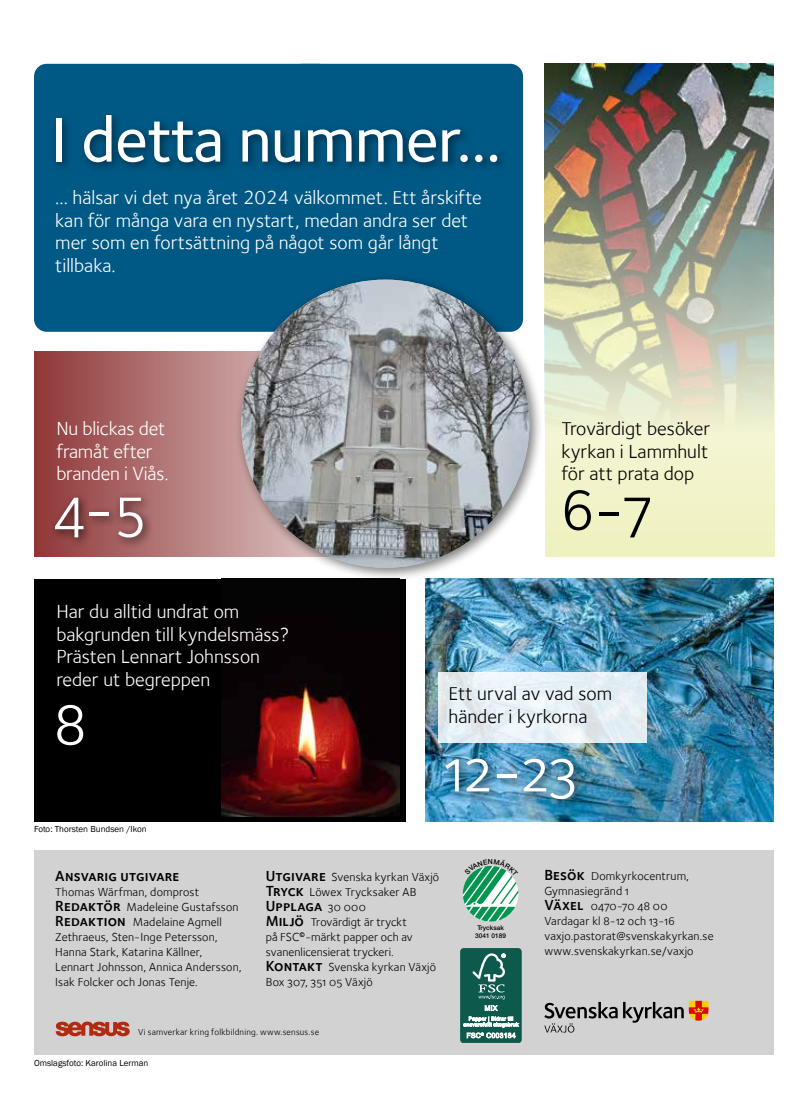
<style>
.page{position:relative;width:808px;height:1106px;background:#fff}
.page>*{position:absolute;margin:0;border:0;box-sizing:border-box;transform-origin:0 0}
.t1{font:500 64.5px "Foundry Sterling";letter-spacing:-.01em;color:#fff}
.t2{font:62.1px "Foundry Sterling Book Expert";color:#fff}
.t3{font:62.1px "Foundry Sterling Book Expert";color:#000}
.t4{font:19.5px/22.5px "Foundry Sterling";color:#fff}
.t5{font:19.5px/22.5px "Foundry Sterling";color:#000;text-align:justify}
.t6{font:15px "Foundry Sterling Demi Expert";letter-spacing:.01em;color:#000}
.t7{font:12px/15px "Foundry Sterling Book OSF";letter-spacing:.015em;color:#000}
.t8{font:9px "Franklin Gothic";color:#000}
.t9{font:9px "Foundry Sterling Book OSF";letter-spacing:.02em;color:#000}
.t10{font:500 6.45px/7.8px "Helvetica Neue LT Std";color:#000;text-align:center}
.s1{font-family:"Foundry Sterling Demi Expert";font-size:15px}
.s2{font-family:"Foundry Sterling Book OSF";font-size:12px}
</style>
<div class="page">
<div style="left:34px;top:579px;width:371px;height:242px;background:#000"></div>
<img style="left:221px;top:656px;width:178px;height:160px">
<div style="left:34px;top:850px;width:740px;height:204px;background:#d2d2d2"></div>
<div style="left:461px;top:948px;width:60px;height:94px;background:#0d5a4d;border-radius:3px"></div>
<div style="left:460px;top:948px;width:61px;height:94px;border:1px solid #0d5a4d;border-radius:3px"></div>
<svg style="left:463px;top:953px;width:56px;height:85px"></svg>
<svg style="left:544px;top:1000px;width:164px;height:32px"></svg>
<svg style="left:56px;top:1021px;width:74px;height:15px"></svg>
<div style="left:34px;top:64px;width:298px;height:268px;background:#005884;border-radius:13px"></div>
<div style="left:289px;top:64px;width:234px;height:268px;background:#005884;border-radius:13px"></div>
<div style="left:545px;top:182px;width:230px;height:375px;background:#f2f3c9"></div>
<svg style="left:34px;top:351px;width:201px;height:206px;background:#ac6a6a"></svg>
<img style="left:425px;top:579px;width:349px;height:242px">
<div style="left:51px;top:110px;width:457px;height:64px;background:#000;opacity:.5"></div>
<div style="left:235px;top:273px;width:308px;height:309px;background:#000;opacity:.5"></div>
<img style="left:241px;top:280px;width:288px;height:288px;border-radius:144px">
<div style="left:49px;top:492px;width:105px;height:57px;background:#000;opacity:.75"></div>
<img style="left:544px;top:64px;width:229px;height:366px">
<div style="left:440px;top:753px;width:146px;height:57px;background:#000;opacity:.75"></div>
<svg style="left:439px;top:672px;width:208px;height:70px;background:#e6eff4"></svg>
<svg style="left:463px;top:865px;width:55px;height:56px"></svg>
<h1 class="t1" style="left:51px;top:102px;width:452px">I detta nummer...</h1>
<h3 class="t4" style="left:55px;top:186px;width:428px">... hälsar vi det nya året 2024 välkommet. Ett årskifte kan för många vara en nystart, medan andra ser det mer som en fortsättning på något som går långt tillbaka.</h3>
<h3 class="t4" style="left:56px;top:417px;width:114px">Nu blickas det framåt efter branden i Viås.</h3>
<h3 class="t5" style="left:562px;top:417px;width:150px">Trovärdigt besöker kyrkan i Lammhult för att prata dop</h3>
<h2 class="t2" style="left:54px;top:473px;width:93px">4-5</h2>
<h3 class="t4" style="left:56px;top:600px;width:234px">Har du alltid undrat om bakgrunden till kyndelsmäss?<br>Prästen Lennart Johnsson reder ut begreppen</h3>
<h2 class="t2" style="left:54px;top:688px;width:34px">8</h2>
<p class="t8" style="left:34px;top:823px;width:114px">Foto: Thorsten Bundsen /Ikon</p>
<h2 class="t3" style="left:562px;top:473px;width:91px">6-7</h2>
<h3 class="t5" style="left:449px;top:682px;width:165px">Ett urval av vad som händer i kyrkorna</h3>
<h2 class="t2" style="left:445px;top:734px;width:135px">12-23</h2>
<p class="t6" style="left:55px;top:867px;width:126px">Ansvarig utgivare</p>
<p class="t7" style="left:55px;top:884px;width:188px">Thomas Wärfman, domprost<br><span class="s1">Redaktör</span> Madeleine Gustafsson<br><span class="s1">Redaktion</span> Madelaine Agmell<br>Zethraeus, Sten-Inge Petersson,<br>Hanna Stark, Katarina Källner,<br>Lennart Johnsson, Annica Andersson,<br>Isak Folcker och Jonas Tenje.</p>
<p class="t7" style="left:266px;top:869px;width:175px"><span class="s1">Utgivare</span> Svenska kyrkan Växjö<br><span class="s1">Tryck</span> Löwex Trycksaker AB</p>
<p class="t6" style="left:266px;top:897px;width:102px">Upplaga <span class="s2">30 000</span></p>
<p class="t7" style="left:266px;top:914px;width:172px"><span class="s1">Miljö</span> Trovärdigt är tryckt<br>på FSC<sup>©</sup>-märkt papper och av svanenlicensierat tryckeri.<br><span class="s1">Kontakt</span> Svenska kyrkan Växjö<br>Box 307, 351 05 Växjö</p>
<p class="t10" style="left:475px;top:924px;width:32px">Trycksak<br>3041 0189</p>
<p class="t9" style="left:138px;top:1026px;width:182px">Vi samverkar kring folkbildning. www.sensus.se</p>
<p class="t8" style="left:34px;top:1056px;width:116px">Omslagsfoto: Karolina Lerman</p>
<p class="t7" style="left:544px;top:868px;width:171px"><span class="s1">Besök</span> Domkyrkocentrum,<br>Gymnasiegränd 1<br><span class="s1">Växel</span> 0470-70 48 00<br>Vardagar kl 8-12 och 13-16 vaxjo.pastorat@svenskakyrkan.se www.svenskakyrkan.se/vaxjo</p>
</div>
